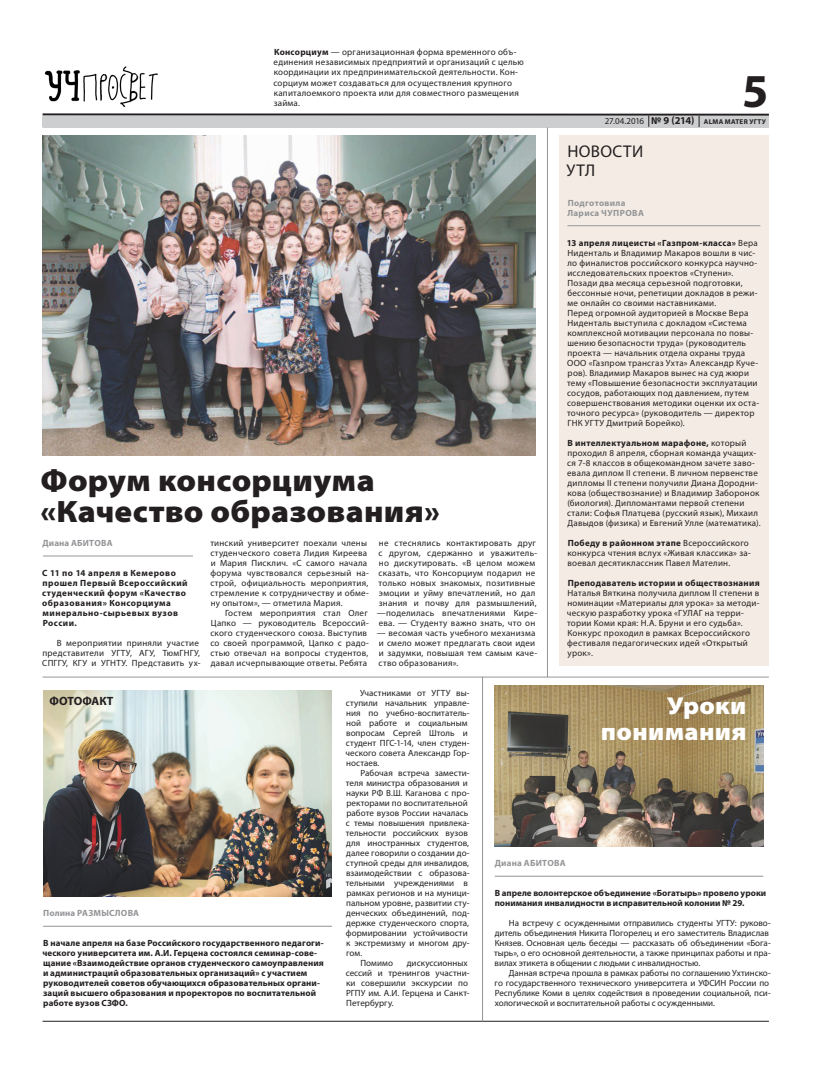
<style>
.page{position:relative;width:820px;height:1078px;background:#fff}
.page>*{position:absolute;margin:0;border:0;box-sizing:border-box;transform-origin:0 0}
.t1{font:700 47.4px "Myriad Pro";color:#231f20}
.t2{font:900 semi-expanded 31px/31px "Myriad Pro";letter-spacing:.005em;color:#231f20}
.t3{font:900 semi-expanded 24.5px/25.8px "Myriad Pro";letter-spacing:.01em;color:#fff;text-align:right}
.t4{font:17px/19px "Myriad Pro";letter-spacing:.025em;color:#231f20}
.t5{font:700 12px "Myriad Pro";color:#231f20}
.t6{font:9px/10px "Myriad Pro";letter-spacing:.02em;color:#231f20}
.t7{font:9px/10px "Myriad Pro";letter-spacing:-.005em;color:#231f20}
.t8{font:700 9px/10px "Myriad Pro";letter-spacing:.01em;color:#231f20}
.t9{font:9px/10px "Myriad Pro";color:#231f20}
.t10{font:700 9px/10px "Myriad Pro";letter-spacing:.05em;color:#231f20}
.t11{font:700 9px/10px "Myriad Pro";letter-spacing:.025em;color:#939598}
.t12{font:700 9px "Myriad Pro";letter-spacing:.03em;color:#231f20}
.t13{font:700 7px "Myriad Pro";letter-spacing:.04em;color:#231f20}
.s1{font-weight:700}
.s2{font-weight:400;font-size:9px}
.s3{font-size:10.5px}
</style>
<div class="page">
<hr style="left:43px;top:113px;width:725px;height:3px;background:#231f20">
<div style="left:43px;top:116px;width:725px;height:11px;background:#cdced0"></div>
<svg style="left:648px;top:115px;width:1px;height:12px"></svg>
<hr style="left:43px;top:1020px;width:725px;height:1px;background:#231f20">
<img style="left:44px;top:66px;width:114px;height:41px">
<div style="left:558px;top:135px;width:210px;height:531px;background:#f4ece4"></div>
<img style="left:43px;top:135px;width:492px;height:320px">
<hr style="left:42px;top:676px;width:726px;height:1px;background:#939598">
<img style="left:43px;top:690px;width:289px;height:205px">
<hr style="left:482px;top:676px;width:1px;height:345px;background:#939598">
<hr style="left:547px;top:127px;width:1px;height:550px;background:#939598">
<img style="left:494px;top:685px;width:269px;height:160px">
<hr style="left:43px;top:925px;width:289px;height:1px;background:#939598">
<hr style="left:43px;top:555px;width:150px;height:1px;background:#939598">
<hr style="left:494px;top:875px;width:269px;height:1px;background:#939598">
<hr style="left:567px;top:225px;width:193px;height:1px;background:#939598">
<p class="t6" style="left:273px;top:47px;width:252px"><span class="s1">Консорциум</span> — организационная форма временного объ&shy;единения независимых предприятий и организаций с целью координации их предпринимательской деятельности. Кон&shy;сорциум может создаваться для осуществления крупного капиталоемкого проекта или для совместного размещения займа.</p>
<h2 class="t2" style="left:40px;top:465px;width:401px">Форум консорциума «Качество образования»</h2>
<p class="t11" style="left:43px;top:537px;width:71px">Диана АБИТОВА</p>
<p class="t10" style="left:42px;top:567px;width:147px">С 11 по 14 апреля в Кемерово прошел Первый Всероссийский студенческий форум «Качество образования» Консорциума минерально-сырьевых вузов<br>России.</p>
<p class="t6" style="left:42px;top:637px;width:160px;text-indent:14px">В мероприятии приняли участие представители УГТУ, АГУ, ТюмГНГУ,<br>СПГГУ, КГУ и УГНТУ. Представить ух-</p>
<p class="t6" style="left:210px;top:537px;width:160px">тинский университет поехали члены студенческого совета Лидия Киреева и Мария Писклич. «С самого начала форума чувствовался серьезный на&shy;строй, официальность мероприятия, стремление к сотрудничеству и обме&shy;ну опытом», — отметила Мария.</p>
<p class="t6" style="left:210px;top:607px;width:160px;text-indent:15px">Гостем мероприятия стал Олег Цапко — руководитель Всероссий&shy;ского студенческого союза. Выступив со своей программой, Цапко с радо&shy;стью отвечал на вопросы студентов, давал исчерпывающие ответы. Ребята</p>
<p class="t6" style="left:376px;top:537px;width:162px">не стеснялись контактировать друг с другом, сдержанно и уважитель&shy;но дискутировать. «В целом можем сказать, что Консорциум подарил не только новых знакомых, позитивные эмоции и уйму впечатлений, но дал знания и почву для размышлений, —поделилась впечатлениями Кире&shy;ева. — Студенту важно знать, что он</p>
<p class="t6" style="left:376px;top:627px;width:162px">— весомая часть учебного механизма и смело может предлагать свои идеи и задумки, повышая тем самым каче&shy;ство образования».</p>
<h1 class="t1" style="left:741px;top:60px;width:28px">5</h1>
<p class="t13" style="left:604px;top:117px;width:163px"><span class="s2">27.04.2016</span> <span class="s3">№ 9 (214)</span> ALMA MATER УГТУ</p>
<h3 class="t4" style="left:566px;top:141px;width:78px">НОВОСТИ<br>УТЛ</h3>
<p class="t11" style="left:567px;top:197px;width:78px">Подготовила<br>Лариса ЧУПРОВА</p>
<p class="t6" style="left:566px;top:237px;width:194px"><span class="s1">13 апреля лицеисты «Газпром-класса»</span> Вера Ниденталь и Владимир Макаров вошли в чис&shy;ло финалистов российского конкурса научно&shy;исследовательских проектов «Ступени».<br>Позади два месяца серьезной подготовки, бессонные ночи, репетиции докладов в режи&shy;ме онлайн со своими наставниками.<br>Перед огромной аудиторией в Москве Вера Ниденталь выступила с докладом «Система комплексной мотивации персонала по повы&shy;шению безопасности труда» (руководитель проекта — начальник отдела охраны труда ООО «Газпром трансгаз Ухта» Александр Куче&shy;ров). Владимир Макаров вынес на суд жюри тему «Повышение безопасности эксплуатации сосудов, работающих под давлением, путем совершенствования методики оценки их оста&shy;точного ресурса» (руководитель — директор ГНК УГТУ Дмитрий Борейко).</p>
<p class="t6" style="left:567px;top:437px;width:195px"><span class="s1">В интеллектуальном марафоне,</span> который проходил 8 апреля, сборная команда учащих&shy;ся 7-8 классов в общекомандном зачете заво&shy;евала диплом II степени. В личном первенстве дипломы II степени получили Диана Дородни&shy;кова (обществознание) и Владимир Заборонок (биология). Дипломантами первой степени стали: Софья Платцева (русский язык), Михаил Давыдов (физика) и Евгений Улле (математика).</p>
<p class="t6" style="left:567px;top:537px;width:185px"><span class="s1">Победу в районном этапе</span> Всероссийского конкурса чтения вслух «Живая классика» за&shy;воевал десятиклассник Павел Мателин.</p>
<p class="t12" style="left:567px;top:576px;width:193px">Преподаватель истории и обществознания</p>
<p class="t6" style="left:566px;top:587px;width:194px">Наталья Вяткина получила диплом II степени в номинации «Материалы для урока» за методи&shy;ческую разработку урока «ГУЛАГ на терри&shy;тории Коми края: Н.А. Бруни и его судьба».<br>Конкурс проходил в рамках Всероссийского фестиваля педагогических идей «Открытый урок».</p>
<p class="t6" style="left:345px;top:687px;width:126px;text-indent:15px">Участниками от УГТУ вы&shy;ступили начальник управле&shy;ния по учебно-воспитатель&shy;ной работе и социальным вопросам Сергей Штоль и студент ПГС-1-14, член студен&shy;ческого совета Александр Гор&shy;ностаев.</p>
<p class="t6" style="left:360px;top:767px;width:111px">Рабочая встреча замести-</p>
<p class="t6" style="left:345px;top:777px;width:123px">теля министра образования и</p>
<p class="t6" style="left:346px;top:787px;width:125px">науки РФ В.Ш. Каганова с про-</p>
<p class="t6" style="left:346px;top:797px;width:123px">ректорами по воспитательной</p>
<p class="t9" style="left:346px;top:807px;width:123px">работе вузов России началась</p>
<p class="t6" style="left:345px;top:817px;width:125px">с темы повышения привлека-</p>
<p class="t6" style="left:345px;top:827px;width:124px">тельности российских вузов</p>
<p class="t6" style="left:346px;top:837px;width:124px">для иностранных студентов,</p>
<p class="t6" style="left:346px;top:847px;width:125px">далее говорили о создании до-</p>
<p class="t6" style="left:345px;top:857px;width:125px">ступной среды для инвалидов,</p>
<p class="t6" style="left:346px;top:867px;width:125px">взаимодействии с образова-</p>
<p class="t6" style="left:345px;top:877px;width:124px">тельными учреждениями в</p>
<p class="t6" style="left:346px;top:887px;width:125px">рамках регионов и на муници-</p>
<p class="t6" style="left:346px;top:897px;width:125px">пальном уровне, развитии сту-</p>
<p class="t6" style="left:346px;top:907px;width:125px">денческих объединений, под-</p>
<p class="t9" style="left:346px;top:917px;width:124px">держке студенческого спорта,</p>
<p class="t6" style="left:346px;top:927px;width:123px">формировании устойчивости</p>
<p class="t6" style="left:346px;top:937px;width:125px">к экстремизму и многом дру-</p>
<p class="t6" style="left:346px;top:947px;width:18px">гом.</p>
<p class="t6" style="left:360px;top:957px;width:34px">Помимо</p>
<h3 class="t5" style="left:50px;top:693px;width:65px">ФОТОФАКТ</h3>
<h3 class="t3" style="left:600px;top:693px;width:147px">Уроки понимания</h3>
<p class="t11" style="left:494px;top:857px;width:72px">Диана АБИТОВА</p>
<p class="t8" style="left:494px;top:887px;width:273px">В апреле волонтерское объединение «Богатырь» провело уроки понимания инвалидности в исправительной колонии № 29.</p>
<p class="t7" style="left:494px;top:917px;width:278px;text-indent:15px">На встречу с осужденными отправились студенты УГТУ: руково&shy;дитель объединения Никита Погорелец и его заместитель Владислав Князев. Основная цель беседы — рассказать об объединении «Бога&shy;тырь», о его основной деятельности, а также принципах работы и пра&shy;вилах этикета в общении с людьми с инвалидностью.</p>
<p class="t7" style="left:494px;top:967px;width:277px;text-indent:14px">Данная встреча прошла в рамках работы по соглашению Ухтинско&shy;го государственного технического университета и УФСИН России по Республике Коми в целях содействия в проведении социальной, пси&shy;хологической и воспитательной работы с осужденными.</p>
<p class="t11" style="left:43px;top:907px;width:97px">Полина РАЗМЫСЛОВА</p>
<p class="t8" style="left:42px;top:937px;width:283px">В начале апреля на базе Российского государственного педагоги&shy;ческого университета им. А.И. Герцена состоялся семинар-сове&shy;щание «Взаимодействие органов студенческого самоуправления и администраций образовательных организаций» с участием руководителей советов обучающихся образовательных органи&shy;заций высшего образования и проректоров по воспитательной работе вузов СЗФО.</p>
<p class="t9" style="left:345px;top:957px;width:125px;text-indent:61px">дискуссионных сессий и тренингов участни&shy;ки совершили экскурсии по<br>РГПУ им. А.И. Герцена и Санкт-<br>Петербургу.</p>
</div>
